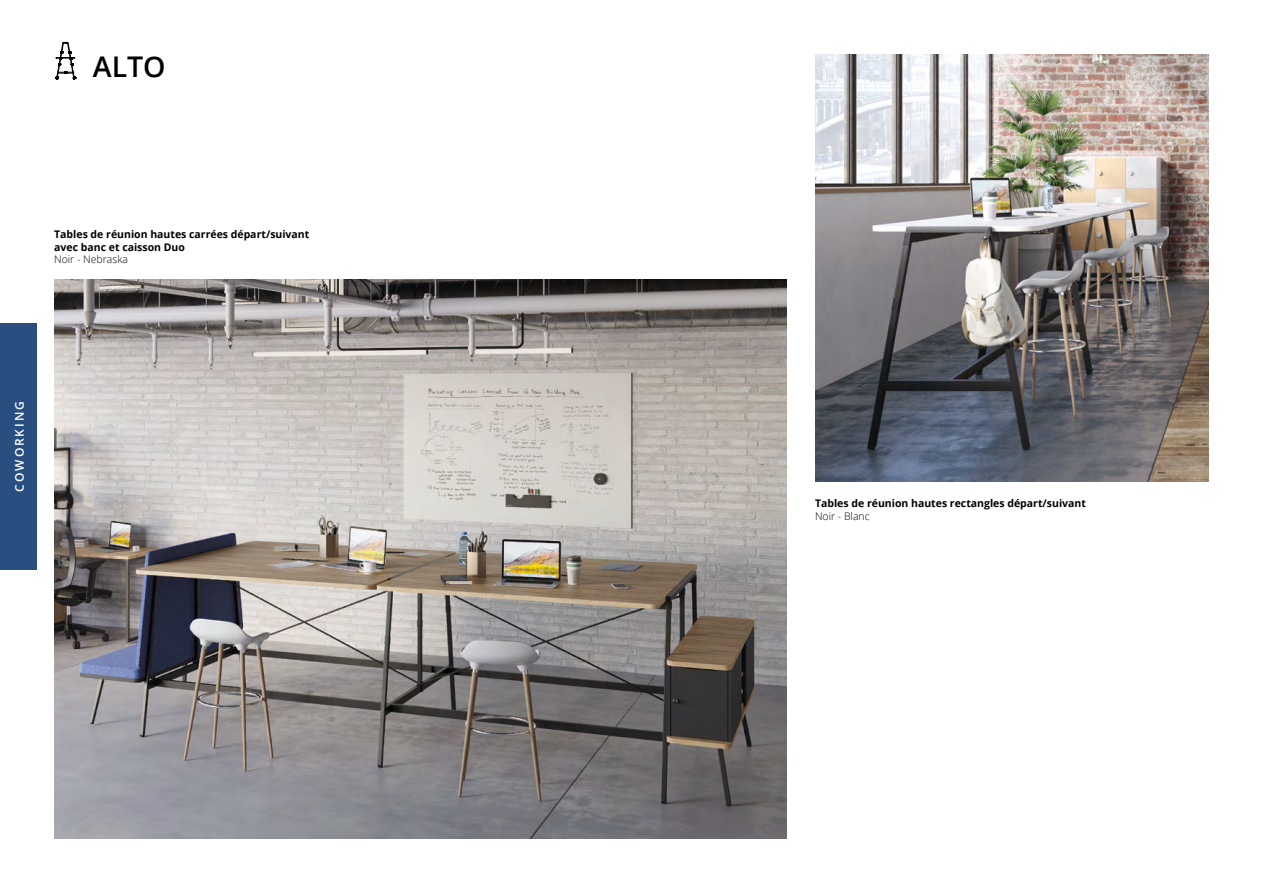
<style>
.page{position:relative;width:1263px;height:893px;background:#fff}
.page>*{position:absolute;margin:0;border:0;box-sizing:border-box;transform-origin:0 0}
.Titre_Gamme_Haut_de_page{font:600 28.5px "Open Sans";color:#000}
.t1{font:600 12px "Open Sans";letter-spacing:.16em;color:#fff}
.Légende_image_ambiance{font:700 10.5px "Open Sans";color:#000}
.Légende_image_ambiance-2{font:300 10.5px "Open Sans";color:#000}
</style>
<div class="page">
<div style="left:0;top:323px;width:36px;height:247px;background:#294f81"></div>
<img style="left:815px;top:54px;width:394px;height:427px">
<img style="left:55px;top:280px;width:731px;height:558px">
<svg style="left:55px;top:42px;width:21px;height:37px"></svg>
<p class="Titre_Gamme_Haut_de_page" style="left:93px;top:47px;width:74px">ALTO</p>
<p class="Légende_image_ambiance" style="left:54px;top:227px;width:257px">Tables de réunion hautes carrées départ/suivant</p>
<p class="Légende_image_ambiance" style="left:54px;top:240px;width:132px">avec banc et caisson Duo</p>
<p class="Légende_image_ambiance-2" style="left:54px;top:252px;width:75px">Noir - Nebraska</p>
<p class="t1" style="left:11px;top:492px;width:92px;rotate:-90deg">COWORKING</p>
<p class="Légende_image_ambiance" style="left:815px;top:496px;width:273px">Tables de réunion hautes rectangles départ/suivant</p>
<p class="Légende_image_ambiance-2" style="left:815px;top:508px;width:56px">Noir - Blanc</p>
</div>
